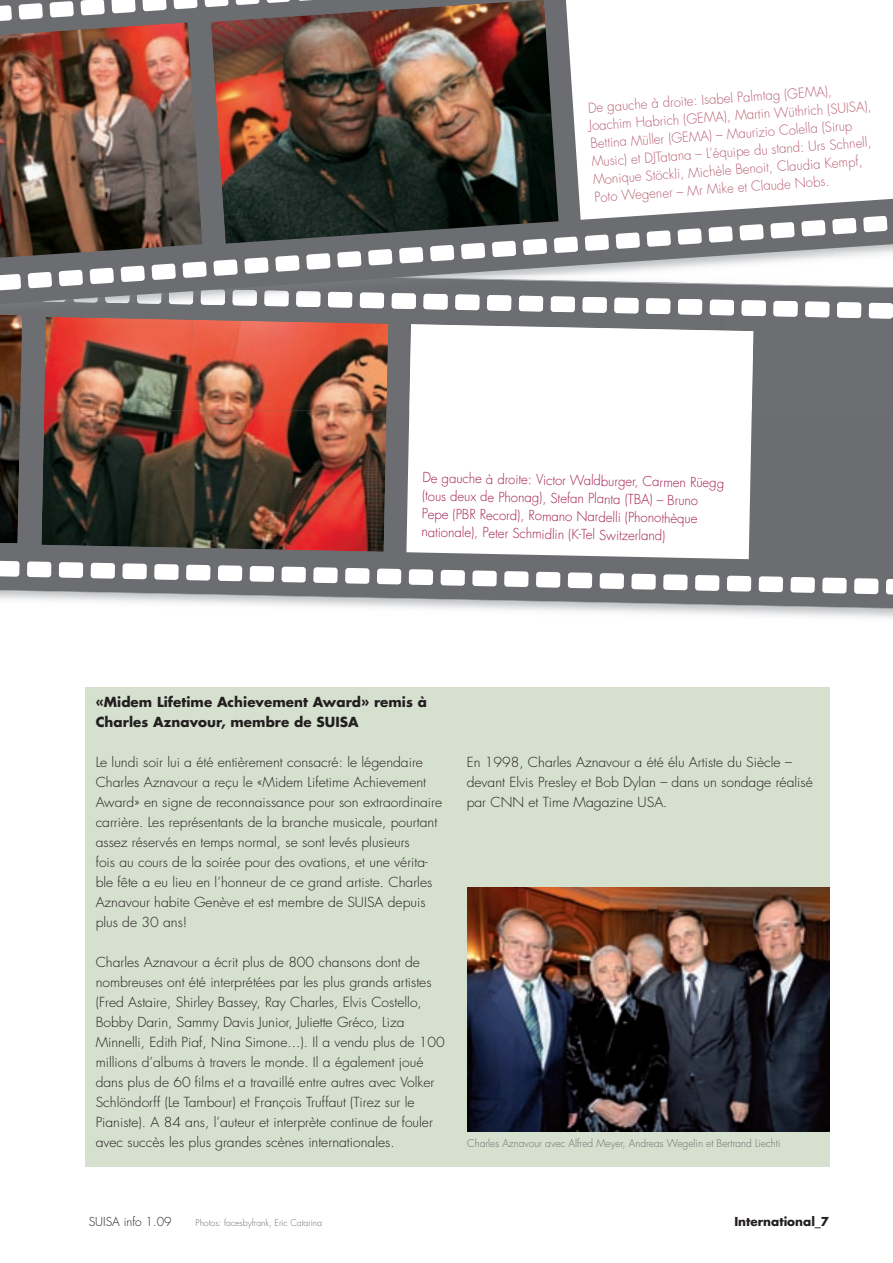
<style>
.page{position:relative;width:893px;height:1263px;background:#fff}
.page>*{position:absolute;margin:0;border:0;box-sizing:border-box;transform-origin:0 0}
.t1{font:300 13.5px/20px "Futura";color:#231f20}
.t2{font:300 13.5px/18px "Futura";color:#b85f74}
.t3{font:300 13.5px/18px "Futura";color:#a31b50}
.t4{font:700 13.5px/20px "Futura";letter-spacing:.005em;color:#231f20}
.t5{font:700 12px "Futura";color:#231f20}
.t6{font:300 12px "Futura";color:#231f20}
.t7{font:300 10.5px "Futura";color:#6c6d70}
.t8{font:300 9px "Futura";color:#6c6d70}
</style>
<div class="page">
<svg style="left:0;top:411px;width:893px;height:207px;fill:#6c6d70"></svg>
<svg style="left:0;top:561px;width:20px;height:16px"></svg>
<div style="left:27px;top:561px;width:24px;height:16px;background:#fff;border-radius:3px"></div>
<div style="left:59px;top:562px;width:24px;height:16px;background:#fff;border-radius:3px"></div>
<div style="left:91px;top:563px;width:24px;height:16px;background:#fff;border-radius:3px"></div>
<div style="left:122px;top:563px;width:25px;height:16px;background:#fff;border-radius:3px"></div>
<div style="left:154px;top:564px;width:25px;height:16px;background:#fff;border-radius:3px"></div>
<div style="left:186px;top:565px;width:24px;height:16px;background:#fff;border-radius:3px"></div>
<div style="left:218px;top:565px;width:24px;height:16px;background:#fff;border-radius:3px"></div>
<div style="left:250px;top:566px;width:24px;height:16px;background:#fff;border-radius:3px"></div>
<div style="left:281px;top:566px;width:25px;height:16px;background:#fff;border-radius:3px"></div>
<div style="left:313px;top:567px;width:25px;height:16px;background:#fff;border-radius:3px"></div>
<div style="left:345px;top:568px;width:25px;height:16px;background:#fff;border-radius:3px"></div>
<div style="left:377px;top:568px;width:24px;height:16px;background:#fff;border-radius:3px"></div>
<div style="left:409px;top:569px;width:24px;height:16px;background:#fff;border-radius:3px"></div>
<div style="left:440px;top:570px;width:25px;height:16px;background:#fff;border-radius:3px"></div>
<div style="left:472px;top:570px;width:25px;height:16px;background:#fff;border-radius:3px"></div>
<div style="left:504px;top:571px;width:25px;height:16px;background:#fff;border-radius:3px"></div>
<div style="left:536px;top:572px;width:24px;height:16px;background:#fff;border-radius:3px"></div>
<div style="left:568px;top:572px;width:24px;height:16px;background:#fff;border-radius:3px"></div>
<div style="left:600px;top:573px;width:24px;height:16px;background:#fff;border-radius:3px"></div>
<div style="left:631px;top:574px;width:25px;height:16px;background:#fff;border-radius:3px"></div>
<div style="left:663px;top:574px;width:25px;height:16px;background:#fff;border-radius:3px"></div>
<div style="left:695px;top:575px;width:24px;height:16px;background:#fff;border-radius:3px"></div>
<div style="left:727px;top:576px;width:24px;height:16px;background:#fff;border-radius:3px"></div>
<div style="left:759px;top:576px;width:24px;height:16px;background:#fff;border-radius:3px"></div>
<div style="left:790px;top:577px;width:25px;height:16px;background:#fff;border-radius:3px"></div>
<div style="left:822px;top:577px;width:25px;height:16px;background:#fff;border-radius:3px"></div>
<div style="left:854px;top:578px;width:24px;height:16px;background:#fff;border-radius:3px"></div>
<svg style="left:886px;top:579px;width:7px;height:16px"></svg>
<img style="left:41px;top:411px;width:346px;height:141px">
<svg style="left:406px;top:411px;width:347px;height:148px"></svg>
<img style="left:0;top:411px;width:20px;height:132px">
<div style="left:85px;top:687px;width:744px;height:480px;background:#d6e0ce"></div>
<img style="left:467px;top:887px;width:362px;height:244px">
<img style="left:44px;top:397px;width:147px;height:14px">
<img style="left:191px;top:397px;width:146px;height:14px">
<img style="left:337px;top:397px;width:51px;height:14px">
<img style="left:0;top:397px;width:22px;height:14px">
<svg style="left:0;top:0;width:893px;height:397px;fill:#716e71"></svg>
<svg style="left:0;top:5px;width:12px;height:17px"></svg>
<svg style="left:18px;top:3px;width:25px;height:17px"></svg>
<svg style="left:49px;top:1px;width:25px;height:17px"></svg>
<svg style="left:80px;top:0;width:25px;height:16px"></svg>
<svg style="left:111px;top:0;width:25px;height:13px"></svg>
<svg style="left:142px;top:0;width:25px;height:11px"></svg>
<svg style="left:173px;top:0;width:25px;height:9px"></svg>
<svg style="left:204px;top:0;width:7px;height:7px"></svg>
<svg style="left:0;top:274px;width:21px;height:27px"></svg>
<svg style="left:28px;top:272px;width:24px;height:16px"></svg>
<svg style="left:59px;top:270px;width:24px;height:16px"></svg>
<svg style="left:90px;top:268px;width:24px;height:16px"></svg>
<svg style="left:120px;top:266px;width:25px;height:16px"></svg>
<svg style="left:151px;top:266px;width:25px;height:14px"></svg>
<svg style="left:182px;top:261px;width:25px;height:17px"></svg>
<svg style="left:213px;top:259px;width:25px;height:17px"></svg>
<svg style="left:244px;top:257px;width:25px;height:17px"></svg>
<svg style="left:275px;top:255px;width:25px;height:17px"></svg>
<svg style="left:306px;top:253px;width:25px;height:17px"></svg>
<svg style="left:337px;top:251px;width:25px;height:17px"></svg>
<svg style="left:368px;top:249px;width:24px;height:17px"></svg>
<svg style="left:399px;top:247px;width:24px;height:16px"></svg>
<svg style="left:430px;top:245px;width:24px;height:16px"></svg>
<svg style="left:461px;top:244px;width:24px;height:15px"></svg>
<svg style="left:492px;top:244px;width:24px;height:13px"></svg>
<svg style="left:523px;top:244px;width:24px;height:11px"></svg>
<svg style="left:554px;top:236px;width:24px;height:17px"></svg>
<svg style="left:585px;top:234px;width:24px;height:17px"></svg>
<svg style="left:616px;top:232px;width:24px;height:17px"></svg>
<svg style="left:646px;top:230px;width:25px;height:17px"></svg>
<svg style="left:677px;top:228px;width:25px;height:17px"></svg>
<svg style="left:708px;top:226px;width:25px;height:17px"></svg>
<svg style="left:739px;top:224px;width:25px;height:17px"></svg>
<svg style="left:770px;top:222px;width:25px;height:17px"></svg>
<svg style="left:801px;top:220px;width:25px;height:17px"></svg>
<svg style="left:832px;top:220px;width:25px;height:14px"></svg>
<svg style="left:863px;top:220px;width:25px;height:12px"></svg>
<img style="left:211px;top:0;width:347px;height:244px">
<svg style="left:566px;top:0;width:327px;height:220px"></svg>
<img style="left:0;top:22px;width:202px;height:244px">
<p class="t2" style="left:587px;top:100px;width:284px;rotate:-4deg">De gauche à droite: Isabel Palmtag (GEMA), Joachim Habrich (GEMA), Martin Wüthrich (SUISA), Bettina Müller (GEMA) – Maurizio Colella (Sirup Music) et DJTatana – L’équipe du stand: Urs Schnell, Monique Stöckli, Michèle Benoit, Claudia Kempf, Poto Wegener – Mr Mike et Claude Nobs.</p>
<p class="t3" style="left:423px;top:470px;width:303px;rotate:1deg">De gauche à droite: Victor Waldburger, Carmen Rüegg (tous deux de Phonag), Stefan Planta (TBA) – Bruno Pepe (PBR Record), Romano Nardelli (Phonothèque nationale), Peter Schmidlin (K-Tel Switzerland)</p>
<p class="t4" style="left:96px;top:693px;width:333px">«Midem Lifetime Achievement Award» remis à<br>Charles Aznavour, membre de SUISA</p>
<p class="t1" style="left:96px;top:753px;width:348px">Le lundi soir lui a été entièrement consacré: le légendaire Charles Aznavour a reçu le «Midem Lifetime Achievement Award» en signe de reconnaissance pour son extraordinaire carrière. Les représentants de la branche musicale, pourtant assez réservés en temps normal, se sont levés plusieurs<br>fois au cours de la soirée pour des ovations, et une vérita&shy;ble fête a eu lieu en l’honneur de ce grand artiste. Charles Aznavour habite Genève et est membre de SUISA depuis plus de 30 ans!</p>
<p class="t1" style="left:96px;top:953px;width:351px">Charles Aznavour a écrit plus de 800 chansons dont de nombreuses ont été interprétées par les plus grands artistes (Fred Astaire, Shirley Bassey, Ray Charles, Elvis Costello, Bobby Darin, Sammy Davis Junior, Juliette Gréco, Liza Minnelli, Edith Piaf, Nina Simone...). Il a vendu plus de 100 millions d’albums à travers le monde. Il a également joué dans plus de 60 films et a travaillé entre autres avec Volker Schlöndorff (Le Tambour) et François Truffaut (Tirez sur le Pianiste). A 84 ans, l’auteur et interprète continue de fouler avec succès les plus grandes scènes internationales.</p>
<p class="t1" style="left:467px;top:753px;width:348px">En 1998, Charles Aznavour a été élu Artiste du Siècle – devant Elvis Presley et Bob Dylan – dans un sondage réalisé par CNN et Time Magazine USA.</p>
<p class="t7" style="left:467px;top:1138px;width:315px">Charles Aznavour avec Alfred Meyer, Andreas Wegelin et Bertrand Liechti</p>
<p class="t6" style="left:89px;top:1216px;width:84px">SUISA info 1.09</p>
<p class="t8" style="left:196px;top:1218px;width:128px">Photos: facesbyfrank, Eric Catarina</p>
<p class="t5" style="left:734px;top:1216px;width:96px">International_7</p>
</div>
